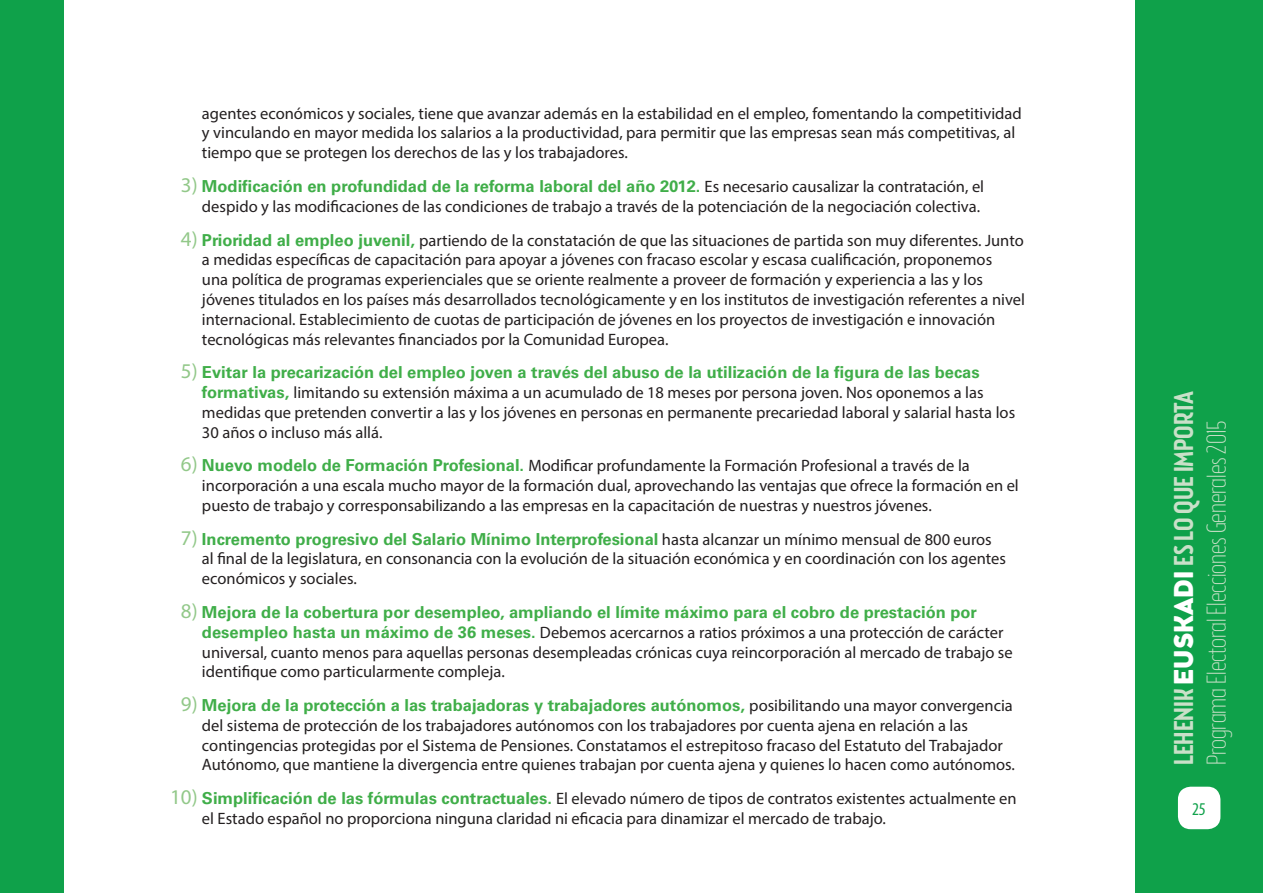
<style>
.page{position:relative;width:1263px;height:893px;background:#fff}
.page>*{position:absolute;margin:0;border:0;box-sizing:border-box;transform-origin:0 0}
.t1{font:100 27px/32.4px "Brooklyn Samuels Three";color:#c9e0c8}
.t2{font:condensed 18px "Myriad Pro";color:#0fa14a}
.t3{font:16.5px/19.8px "Myriad Pro";color:#231f20}
.t4{font:700 16.5px "Univers";color:#40ae49}
.s1{font-family:"Myriad Pro";font-weight:400;font-size:21px;color:#92c889}
.s2{font-family:"Myriad Pro";font-weight:400;color:#231f20}
.s3{font-size:21px;color:#92c889}
.s4{font-family:"Univers";font-weight:700;color:#40ae49}
.s5{font-weight:500}
.s6{font-family:"Brooklyn Samuels Five";font-weight:900;color:#fff}
</style>
<div class="page">
<div style="left:1135px;top:0;width:128px;height:893px;background:#0fa14a"></div>
<div style="left:0;top:0;width:64px;height:893px;background:#0fa14a"></div>
<div style="left:1178px;top:787px;width:42px;height:42px;background:#fff;border-radius:13px"></div>
<p class="t3" style="left:202px;top:103px;width:821px">agentes económicos y sociales, tiene que avanzar además en la estabilidad en el empleo, fomentando la competitividad y vinculando en mayor medida los salarios a la productividad, para permitir que las empresas sean más competitivas, al tiempo que se protegen los derechos de las y los trabajadores.</p>
<p class="t4" style="left:181px;top:177px;width:805px"><span class="s1">3)</span> Modificación en profundidad de la reforma laboral del año 2012. <span class="s2">Es necesario causalizar la contratación, el</span></p>
<p class="t3" style="left:202px;top:196px;width:780px">despido y las modificaciones de las condiciones de trabajo a través de la potenciación de la negociación colectiva.</p>
<p class="t3" style="left:202px;top:230px;width:824px;text-indent:-21px"><span class="s3">4)</span> <span class="s4">Prioridad al empleo juvenil,</span> partiendo de la constatación de que las situaciones de partida son muy diferentes. Junto a medidas específicas de capacitación para apoyar a jóvenes con fracaso escolar y escasa cualificación, proponemos<br>una política de programas experienciales que se oriente realmente a proveer de formación y experiencia a las y los jóvenes titulados en los países más desarrollados tecnológicamente y en los institutos de investigación referentes a nivel internacional. Establecimiento de cuotas de participación de jóvenes en los proyectos de investigación e innovación tecnológicas más relevantes financiados por la Comunidad Europea.</p>
<p class="t4" style="left:181px;top:363px;width:800px"><span class="s1">5)</span> Evitar la precarización del empleo joven a través del abuso de la utilización de la figura de las becas</p>
<p class="t3" style="left:202px;top:382px;width:815px"><span class="s4">formativas,</span> limitando su extensión máxima a un acumulado de 18 meses por persona joven. Nos oponemos a las medidas que pretenden convertir a las y los jóvenes en personas en permanente precariedad laboral y salarial hasta los<br>30 años o incluso más allá.</p>
<p class="t3" style="left:202px;top:456px;width:818px;text-indent:-21px"><span class="s3">6)</span> <span class="s4">Nuevo modelo de Formación Profesional.</span> Modificar profundamente la Formación Profesional a través de la incorporación a una escala mucho mayor de la formación dual, aprovechando las ventajas que ofrece la formación en el puesto de trabajo y corresponsabilizando a las empresas en la capacitación de nuestras y nuestros jóvenes.</p>
<p class="t4" style="left:181px;top:529px;width:812px"><span class="s1">7)</span> Incremento progresivo del Salario Mínimo Interprofesional <span class="s2">hasta alcanzar un mínimo mensual de 800 euros</span></p>
<p class="t3" style="left:202px;top:549px;width:805px">al final de la legislatura, en consonancia con la evolución de la situación económica y en coordinación con los agentes económicos y sociales.</p>
<p class="t4" style="left:181px;top:602px;width:797px"><span class="s1">8)</span> Mejora de la cobertura por desempleo, ampliando el límite máximo para el cobro de prestación por</p>
<p class="t3" style="left:202px;top:622px;width:812px"><span class="s4">desempleo hasta un máximo de 36 meses.</span> Debemos acercarnos a ratios próximos a una protección de carácter universal, cuanto menos para aquellas personas desempleadas crónicas cuya reincorporación al mercado de trabajo se identifique como particularmente compleja.</p>
<p class="t4" style="left:181px;top:696px;width:833px"><span class="s1">9)</span> Mejora de la protección a las trabajadoras y trabajadores autónomos, <span class="s2">posibilitando una mayor convergencia</span></p>
<p class="t3" style="left:202px;top:715px;width:814px">del sistema de protección de los trabajadores autónomos con los trabajadores por cuenta ajena en relación a las contingencias protegidas por el Sistema de Pensiones. Constatamos el estrepitoso fracaso del Estatuto del Trabajador<br>Autónomo, que mantiene la divergencia entre quienes trabajan por cuenta ajena y quienes lo hacen como autónomos.</p>
<p class="t3" style="left:202px;top:788px;width:816px;text-indent:-32px"><span class="s3">10)</span> <span class="s4">Simplificación de las fórmulas contractuales.</span> El elevado número de tipos de contratos existentes actualmente en el Estado español no proporciona ninguna claridad ni eficacia para dinamizar el mercado de trabajo.</p>
<h1 class="t1" style="left:1169px;top:765px;width:376px;rotate:-90deg"><span class="s5">LEHENIK</span> <span class="s6">EUSKADI</span> <span class="s5">ES LO QUE IMPORTA<br></span>Programa Electoral Elecciones Generales 2015</h1>
<p class="t2" style="left:1192px;top:798px;width:15px">25</p>
</div>
